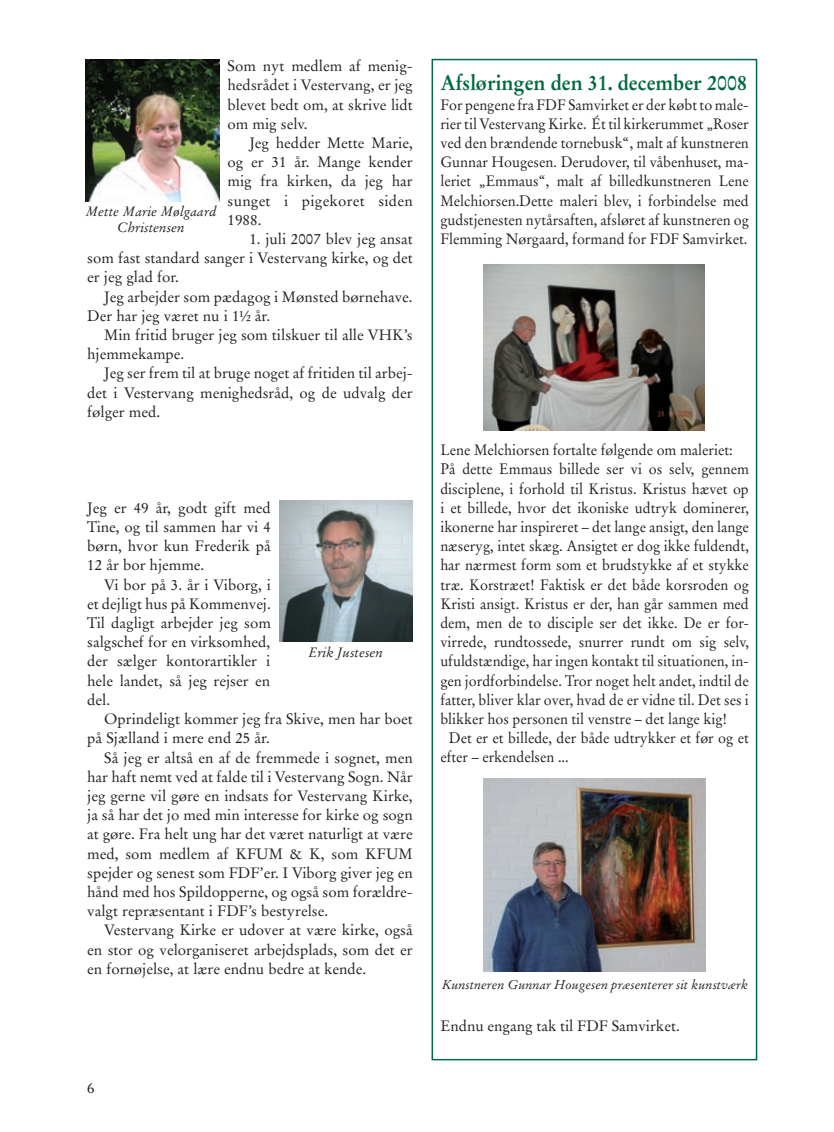
<style>
.page{position:relative;width:834px;height:1132px;background:#fff}
.page>*{position:absolute;margin:0;border:0;box-sizing:border-box;transform-origin:0 0}
.t1{font:700 21px "Stempel Garamond";color:#00693f;scale:.95 1}
.t2{font:15px/19.2px "Stempel Garamond";color:#231f20;text-align:justify}
.t3{font:15px/19.2px "Stempel Garamond";color:#231f20;text-align:justify;scale:.95 1}
.t4{font:italic 13.5px/16.5px "Stempel Garamond";color:#231f20;text-align:center}
.t5{font:italic 12.75px "Stempel Garamond";color:#231f20}
</style>
<div class="page">
<div style="left:431px;top:59px;width:326px;height:1000px;border:2px solid #00693f"></div>
<img style="left:279px;top:500px;width:133px;height:141px">
<img style="left:86px;top:60px;width:133px;height:141px">
<img style="left:483px;top:264px;width:221px;height:166px">
<img style="left:484px;top:778px;width:221px;height:192px">
<p class="t2" style="left:227px;top:57px;width:186px">Som nyt medlem af menig&shy;hedsrådet i Vestervang, er jeg blevet bedt om, at skrive lidt om mig selv.</p>
<p class="t2" style="left:227px;top:133px;width:186px;text-indent:22px">Jeg hedder Mette Marie, og er 31 år. Mange kender mig fra kirken, da jeg har sunget i pigekoret siden 1988.</p>
<p class="t2" style="left:87px;top:229px;width:327px;text-indent:162px">1. juli 2007 blev jeg ansat som fast standard sanger i Vestervang kirke, og det er jeg glad for.</p>
<p class="t2" style="left:87px;top:287px;width:327px;text-indent:17px">Jeg arbejder som pædagog i Mønsted børnehave.<br>Der har jeg været nu i 1½ år.</p>
<p class="t2" style="left:87px;top:325px;width:327px;text-indent:17px">Min fritid bruger jeg som tilskuer til alle VHK’s hjemmekampe.</p>
<p class="t2" style="left:87px;top:363px;width:327px;text-indent:17px">Jeg ser frem til at bruge noget af fritiden til arbej&shy;det i Vestervang menighedsråd, og de udvalg der følger med.</p>
<p class="t4" style="left:85px;top:203px;width:132px">Mette Marie Mølgaard<br>Christensen</p>
<p class="t2" style="left:87px;top:498px;width:185px">Jeg er 49 år, godt gift med Tine, og til sammen har vi 4 børn, hvor kun Frederik på 12 år bor hjemme.</p>
<p class="t2" style="left:87px;top:575px;width:185px;text-indent:17px">Vi bor på 3. år i Viborg, i et dejligt hus på Kommenvej.<br>Til dagligt arbejder jeg som salgschef for en virksomhed, der sælger kontorartikler i hele landet, så jeg rejser en del.</p>
<p class="t2" style="left:87px;top:709px;width:327px;text-indent:17px">Oprindeligt kommer jeg fra Skive, men har boet på Sjælland i mere end 25 år.</p>
<p class="t2" style="left:87px;top:747px;width:327px;text-indent:17px">Så jeg er altså en af de fremmede i sognet, men har haft nemt ved at falde til i Vestervang Sogn. Når jeg gerne vil gøre en indsats for Vestervang Kirke, ja så har det jo med min interesse for kirke og sogn at gøre. Fra helt ung har det været naturligt at være med, som medlem af KFUM &amp; K, som KFUM spejder og senest som FDF’er. I Viborg giver jeg en hånd med hos Spildopperne, og også som forældre&shy;valgt repræsentant i FDF’s bestyrelse.</p>
<p class="t2" style="left:87px;top:920px;width:327px;text-indent:17px">Vestervang Kirke er udover at være kirke, også en stor og velorganiseret arbejdsplads, som det er en fornøjelse, at lære endnu bedre at kende.</p>
<p class="t4" style="left:308px;top:643px;width:76px">Erik Justesen</p>
<p class="t2" style="left:87px;top:1077px;width:9px">6</p>
<h1 class="t1" style="left:440px;top:70px;width:324px">Afsløringen den 31. december 2008</h1>
<p class="t3" style="left:440px;top:95px;width:326px">For pengene fra FDF Samvirket er der købt to male&shy;rier til Vestervang Kirke. Ét til kirkerummet „Roser ved den brændende tornebusk“, malt af kunstneren Gunnar Hougesen. Derudover, til våbenhuset, ma&shy;leriet „Emmaus“, malt af billedkunstneren Lene Melchiorsen.Dette maleri blev, i forbindelse med gudstjenesten nytårsaften, afsløret af kunstneren og Flemming Nørgaard, formand for FDF Samvirket.</p>
<p class="t3" style="left:440px;top:440px;width:309px">Lene Melchiorsen fortalte følgende om maleriet:</p>
<p class="t3" style="left:440px;top:459px;width:326px">På dette Emmaus billede ser vi os selv, gennem</p>
<p class="t3" style="left:440px;top:479px;width:326px">disciplene, i forhold til Kristus. Kristus hævet op</p>
<p class="t3" style="left:440px;top:498px;width:326px">i et billede, hvor det ikoniske udtryk dominerer,</p>
<p class="t3" style="left:440px;top:517px;width:326px">ikonerne har inspireret – det lange ansigt, den lange</p>
<p class="t3" style="left:440px;top:536px;width:326px">næseryg, intet skæg. Ansigtet er dog ikke fuldendt,</p>
<p class="t3" style="left:440px;top:555px;width:326px">har nærmest form som et brudstykke af et stykke</p>
<p class="t3" style="left:440px;top:574px;width:326px">træ. Korstræet! Faktisk er det både korsroden og</p>
<p class="t3" style="left:440px;top:594px;width:326px">Kristi ansigt. Kristus er der, han går sammen med</p>
<p class="t3" style="left:440px;top:613px;width:326px">dem, men de to disciple ser det ikke. De er for-</p>
<p class="t3" style="left:440px;top:632px;width:326px">virrede, rundtossede, snurrer rundt om sig selv,</p>
<p class="t3" style="left:440px;top:651px;width:326px">ufuldstændige, har ingen kontakt til situationen, in-</p>
<p class="t3" style="left:440px;top:670px;width:326px">gen jordforbindelse. Tror noget helt andet, indtil de</p>
<p class="t3" style="left:440px;top:690px;width:326px">fatter, bliver klar over, hvad de er vidne til. Det ses i</p>
<p class="t3" style="left:440px;top:709px;width:303px">blikker hos personen til venstre – det lange kig!</p>
<p class="t3" style="left:449px;top:728px;width:317px">Det er et billede, der både udtrykker et før og et</p>
<p class="t3" style="left:440px;top:747px;width:136px">efter – erkendelsen ...</p>
<p class="t5" style="left:442px;top:976px;width:307px">Kunstneren Gunnar Hougesen præsenterer sit kunstværk</p>
<p class="t2" style="left:440px;top:1016px;width:241px">Endnu engang tak til FDF Samvirket.</p>
</div>
